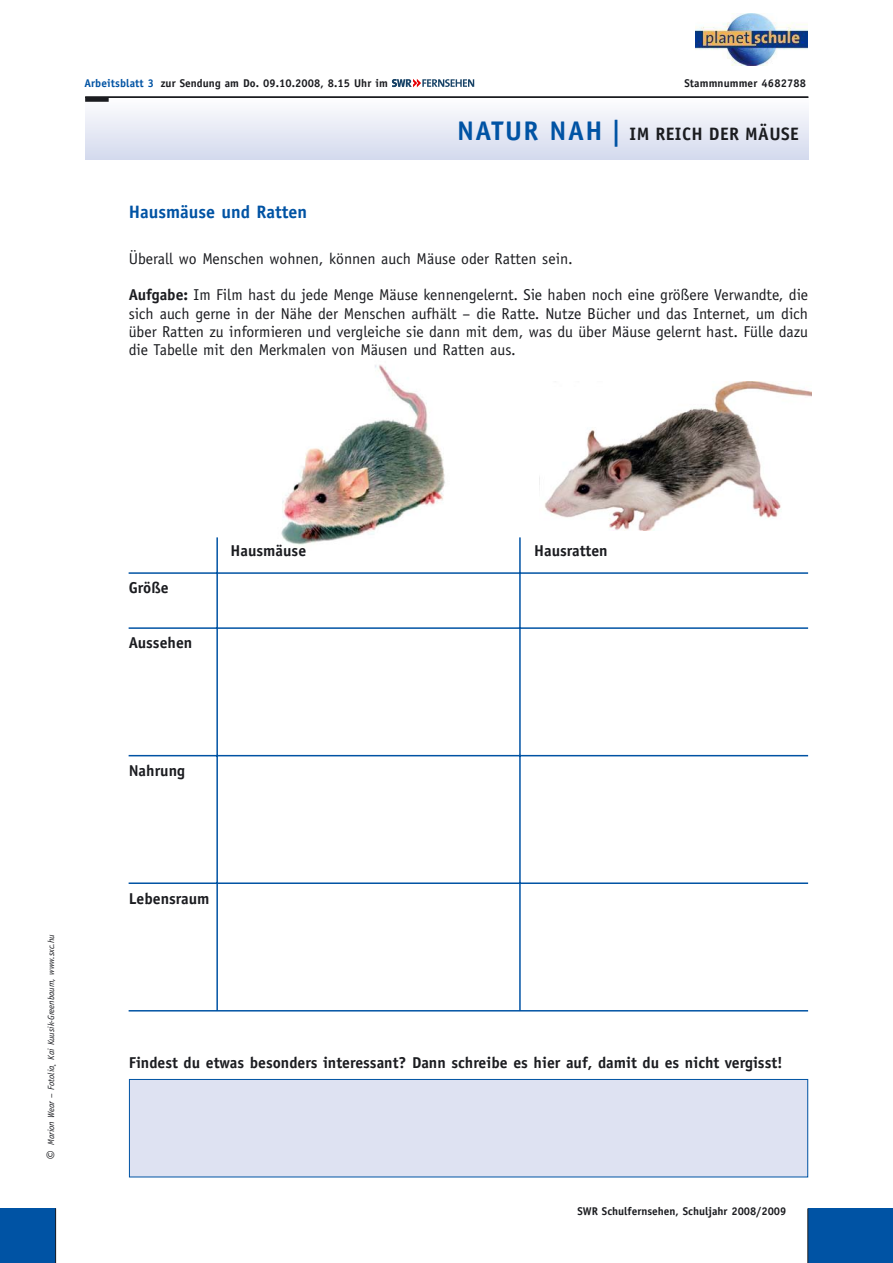
<style>
.page{position:relative;width:893px;height:1263px;background:#fff}
.page>*{position:absolute;margin:0;border:0;box-sizing:border-box;transform-origin:0 0}
.t1{font:700 18px "Officina Sans";letter-spacing:.02em;color:#1b1c20}
.t2{font:700 18px "Officina Sans";color:#0053a4}
.t3{font:15.75px/18.3px "Officina Sans";color:#1b1c20;text-align:justify}
.t4{font:700 15.75px "Officina Sans";color:#1b1c20}
.t5{font:700 11.25px "Officina Sans";letter-spacing:.005em;color:#1b1c20}
.t6{font:italic 9px "Officina Sans";color:#1b1c20}
.s1{color:#0053a4}
.s2{font-size:27px;color:#0053a4}
.s3{font-weight:700}
.s4{font-size:16.5px}
</style>
<div class="page">
<img style="left:539px;top:381px;width:272px;height:150px">
<img style="left:281px;top:365px;width:164px;height:180px">
<div style="left:808px;top:1208px;width:84px;height:55px;background:#0053a4"></div>
<hr style="left:807px;top:1208px;width:1px;height:55px;background:#1b1c20">
<div style="left:0;top:1208px;width:56px;height:55px;background:#0053a4"></div>
<hr style="left:55px;top:1208px;width:1px;height:55px;background:#1b1c20">
<hr style="left:85px;top:155px;width:723px;height:4px;background:#d4dbee">
<hr style="left:85px;top:151px;width:723px;height:4px;background:#d8ddef">
<hr style="left:85px;top:147px;width:723px;height:4px;background:#dadff0">
<hr style="left:85px;top:143px;width:723px;height:4px;background:#dde1f1">
<hr style="left:85px;top:139px;width:723px;height:4px;background:#dfe3f2">
<hr style="left:85px;top:138px;width:723px;height:4px;background:#e0e4f2">
<hr style="left:85px;top:134px;width:723px;height:4px;background:#dde1f1">
<hr style="left:85px;top:130px;width:723px;height:4px;background:#e0e4f3">
<hr style="left:85px;top:126px;width:723px;height:4px;background:#e4e7f4">
<hr style="left:85px;top:123px;width:723px;height:3px;background:#e7eaf6">
<hr style="left:85px;top:120px;width:723px;height:3px;background:#eaedf7">
<hr style="left:85px;top:117px;width:723px;height:3px;background:#edeff8">
<hr style="left:85px;top:114px;width:723px;height:3px;background:#eff1f9">
<hr style="left:85px;top:111px;width:723px;height:3px;background:#f2f4fa">
<hr style="left:85px;top:108px;width:723px;height:3px;background:#f5f6fb">
<hr style="left:85px;top:105px;width:723px;height:3px;background:#f7f9fc">
<hr style="left:85px;top:102px;width:723px;height:3px;background:#fafafd">
<div style="left:85px;top:97px;width:24px;height:5px;background:#1b1c20"></div>
<hr style="left:85px;top:97px;width:723px;height:1px;background:#1b1c20">
<svg style="left:392px;top:79px;width:82px;height:8px"></svg>
<div style="left:129px;top:1079px;width:678px;height:98px;background:#dee2f2"></div>
<div style="left:129px;top:1079px;width:679px;height:98px;border:1px solid #0053a4"></div>
<hr style="left:129px;top:572px;width:679px;height:2px;background:#0053a4">
<hr style="left:129px;top:627px;width:679px;height:2px;background:#0053a4">
<hr style="left:129px;top:755px;width:679px;height:1px;background:#0053a4">
<hr style="left:129px;top:882px;width:679px;height:2px;background:#0053a4">
<hr style="left:129px;top:1010px;width:679px;height:2px;background:#0053a4">
<hr style="left:216px;top:537px;width:2px;height:473px;background:#0053a4">
<hr style="left:519px;top:537px;width:1px;height:473px;background:#0053a4">
<img style="left:695px;top:14px;width:112px;height:52px">
<p class="t5" style="left:84px;top:79px;width:305px"><span class="s1">Arbeitsblatt 3</span> zur Sendung am Do. 09.10.2008, 8.15 Uhr im</p>
<p class="t5" style="left:684px;top:79px;width:123px">Stammnummer 4682788</p>
<p class="t1" style="left:457px;top:127px;width:343px"><span class="s2">NATUR NAH |</span> IM REICH DER MÄUSE</p>
<p class="t2" style="left:129px;top:205px;width:180px">Hausmäuse und Ratten</p>
<p class="t3" style="left:129px;top:251px;width:445px">Überall wo Menschen wohnen, können auch Mäuse oder Ratten sein.</p>
<p class="t3" style="left:129px;top:287px;width:681px"><span class="s3">Aufgabe:</span> Im Film hast du jede Menge Mäuse kennengelernt. Sie haben noch eine größere Verwandte, die sich auch gerne in der Nähe der Menschen aufhält – die Ratte. Nutze Bücher und das Internet, um dich über Ratten zu informieren und vergleiche sie dann mit dem, was du über Mäuse gelernt hast. Fülle dazu die Tabelle mit den Merkmalen von Mäusen und Ratten aus.</p>
<p class="t6" style="left:48px;top:1160px;width:227px;rotate:-90deg"><span class="s4">©</span> Marion Wear – Fotolia¸ Kai Kuusik-Greenbaum, www.sxc.hu</p>
<p class="t4" style="left:129px;top:581px;width:41px">Größe</p>
<p class="t4" style="left:129px;top:636px;width:65px">Aussehen</p>
<p class="t4" style="left:231px;top:545px;width:77px">Hausmäuse</p>
<p class="t4" style="left:534px;top:545px;width:75px">Hausratten</p>
<p class="t4" style="left:129px;top:764px;width:58px">Nahrung</p>
<p class="t4" style="left:129px;top:892px;width:82px">Lebensraum</p>
<p class="t4" style="left:129px;top:1057px;width:655px">Findest du etwas besonders interessant? Dann schreibe es hier auf, damit du es nicht vergisst!</p>
<p class="t5" style="left:577px;top:1207px;width:211px">SWR Schulfernsehen, Schuljahr 2008/2009</p>
</div>
